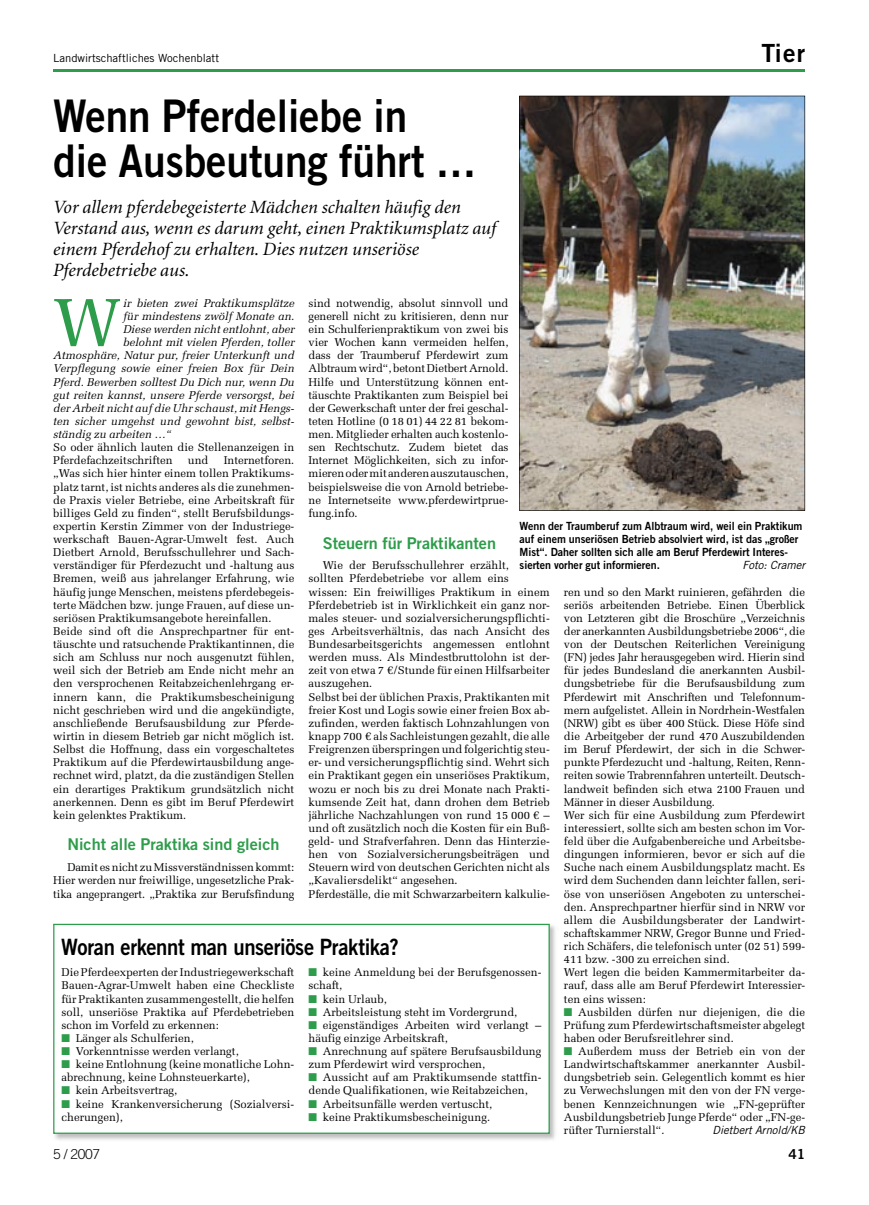
<style>
.page{position:relative;width:869px;height:1205px;background:#fff}
.page>*{position:absolute;margin:0;border:0;box-sizing:border-box;transform-origin:0 0}
.t1{font:68.12px "Melior LT";color:#2e9d4b}
.t2{font:45px/45px "Trade Gothic LT Bold Two";color:#000;scale:.9 1}
.t3{font:25px "Trade Gothic LT Bold Two";color:#000}
.t4{font:22.5px "Trade Gothic LT Bold Two";letter-spacing:-.015em;color:#000;scale:.9 1}
.t5{font:italic 18.75px/21.2px "Minion LT";color:#000}
.t6{font:16.25px "Trade Gothic LT Bold Two";color:#2e9d4b}
.t7{font:300 13.75px "Trade Gothic LT";color:#000}
.t8{font:13.75px "Trade Gothic LT Bold Two";color:#000}
.t9{font:11.25px/13.1px "Melior LT";color:#000}
.t10{font:italic 11.25px "Melior LT";color:#000}
.t11{font:11.25px/13.1px "Trade Gothic LT Bold Two";color:#000;scale:.95 1}
.t12{font:11.25px "Trade Gothic LT";color:#000}
.t13{font:italic 11.25px "Trade Gothic LT";color:#000}
.s1{color:#2e9d4b}
</style>
<div class="page">
<hr style="left:53px;top:69px;width:751px;height:3px;background:#2e9d4b">
<img style="left:519px;top:96px;width:285px;height:415px">
<img style="left:53px;top:923px;width:503px;height:217px">
<svg style="left:53px;top:924px;width:496px;height:210px"></svg>
<p class="t12" style="left:53px;top:51px;width:167px">Landwirtschaftliches Wochenblatt</p>
<h3 class="t3" style="left:761px;top:38px;width:45px">Tier</h3>
<h2 class="t2" style="left:53px;top:93px;width:471px">Wenn Pferdeliebe in<br>die Ausbeutung führt …</h2>
<h3 class="t5" style="left:53px;top:197px;width:444px">Vor allem pferdebegeisterte Mädchen schalten häufig den Verstand aus, wenn es darum geht, einen Praktikumsplatz auf einem Pferdehof zu erhalten. Dies nutzen unseriöse Pferdebetriebe aus.</h3>
<h1 class="t1" style="left:53px;top:283px;width:70px">W</h1>
<p class="t10" style="left:123px;top:296px;width:173px">ir bieten zwei Praktikumsplätze</p>
<p class="t9" style="left:308px;top:296px;width:201px;text-align:justify">sind notwendig, absolut sinnvoll und generell nicht zu kritisieren, denn nur ein Schulferienpraktikum von zwei bis vier Wochen kann vermeiden helfen, dass der Traumberuf Pferdewirt zum Albtraum wird“, betont Dietbert Arnold.<br>Hilfe und Unterstützung können ent&shy;täuschte Praktikanten zum Beispiel bei der Gewerkschaft unter der frei geschal&shy;teten Hotline (0 18 01) 44 22 81 bekom&shy;men. Mitglieder erhalten auch kostenlo&shy;sen Rechtschutz. Zudem bietet das Internet Möglichkeiten, sich zu infor&shy;mieren oder mit anderen auszutauschen, beispielsweise die von Arnold betriebe&shy;ne Internetseite www.pferdewirtprue&shy;fung.info.</p>
<h3 class="t6" style="left:322px;top:533px;width:175px">Steuern für Praktikanten</h3>
<p class="t9" style="left:308px;top:559px;width:242px;text-indent:14px">Wie der Berufsschullehrer erzählt,<br>sollten Pferdebetriebe vor allem eins wissen: Ein freiwilliges Praktikum in einem Pferdebetrieb ist in Wirklichkeit ein ganz nor&shy;males steuer- und sozialversicherungspflichti&shy;ges Arbeitsverhältnis, das nach Ansicht des Bundesarbeitsgerichts angemessen entlohnt werden muss. Als Mindestbruttolohn ist der&shy;zeit von etwa 7 €/Stunde für einen Hilfsarbeiter auszugehen.<br>Selbst bei der üblichen Praxis, Praktikanten mit freier Kost und Logis sowie einer freien Box ab&shy;zufinden, werden faktisch Lohnzahlungen von knapp 700 € als Sachleistungen gezahlt, die alle Freigrenzen überspringen und folgerichtig steu&shy;er- und versicherungspflichtig sind. Wehrt sich ein Praktikant gegen ein unseriöses Praktikum, wozu er noch bis zu drei Monate nach Prakti&shy;kumsende Zeit hat, dann drohen dem Betrieb jährliche Nachzahlungen von rund 15 000 € – und oft zusätzlich noch die Kosten für ein Buß&shy;geld- und Strafverfahren. Denn das Hinterzie&shy;hen von Sozialversicherungsbeiträgen und Steuern wird von deutschen Gerichten nicht als „Kavaliersdelikt“ angesehen.<br>Pferdeställe, die mit Schwarzarbeitern kalkulie-</p>
<p class="t10" style="left:123px;top:309px;width:173px">für mindestens zwölf Monate an.</p>
<p class="t10" style="left:123px;top:323px;width:173px">Diese werden nicht entlohnt, aber</p>
<p class="t10" style="left:123px;top:336px;width:173px">belohnt mit vielen Pferden, toller</p>
<p class="t10" style="left:53px;top:349px;width:242px">Atmosphäre, Natur pur, freier Unterkunft und</p>
<p class="t10" style="left:53px;top:362px;width:242px">Verpflegung sowie einer freien Box für Dein</p>
<p class="t10" style="left:53px;top:375px;width:242px">Pferd. Bewerben solltest Du Dich nur, wenn Du</p>
<p class="t10" style="left:53px;top:388px;width:242px">gut reiten kannst, unsere Pferde versorgst, bei</p>
<p class="t10" style="left:53px;top:401px;width:242px">der Arbeit nicht auf die Uhr schaust, mit Hengs-</p>
<p class="t10" style="left:53px;top:414px;width:242px">ten sicher umgehst und gewohnt bist, selbst-</p>
<p class="t10" style="left:53px;top:428px;width:120px">ständig zu arbeiten …“</p>
<p class="t9" style="left:53px;top:441px;width:242px">So oder ähnlich lauten die Stellenanzeigen in<br>Pferdefachzeitschriften</p>
<p class="t9" style="left:53px;top:454px;width:242px;text-indent:170px">Internetforen. „Was sich hier hinter einem tollen Praktikums&shy;platz tarnt, ist nichts anderes als die zunehmen&shy;de Praxis vieler Betriebe, eine Arbeitskraft für billiges Geld zu finden“, stellt Berufsbildungs&shy;expertin Kerstin Zimmer von der Industriege&shy;werkschaft Bauen-Agrar-Umwelt fest. Auch Dietbert Arnold, Berufsschullehrer und Sach&shy;verständiger für Pferdezucht und -haltung aus Bremen, weiß aus jahrelanger Erfahrung, wie häufig junge Menschen, meistens pferdebegeis&shy;terte Mädchen bzw. junge Frauen, auf diese un&shy;seriösen Praktikums angebote hereinfallen.<br>Beide sind oft die Ansprechpartner für ent&shy;täuschte und ratsuchende Praktikantinnen, die sich am Schluss nur noch ausgenutzt fühlen, weil sich der Betrieb am Ende nicht mehr an den versprochenen Reitabzeichenlehrgang er&shy;innern kann, die Praktikumsbescheinigung nicht geschrieben wird und die angekündigte, anschließende Berufsausbildung zur Pferde&shy;wirtin in diesem Betrieb gar nicht möglich ist.<br>Selbst die Hoffnung, dass ein vorgeschaltetes Praktikum auf die Pferdewirtausbildung ange&shy;rechnet wird, platzt, da die zuständigen Stellen ein derartiges Praktikum grundsätzlich nicht anerkennen. Denn es gibt im Beruf Pferdewirt kein gelenktes Praktikum.</p>
<h3 class="t6" style="left:67px;top:834px;width:213px">Nicht alle Praktika sind gleich</h3>
<p class="t9" style="left:53px;top:861px;width:242px;text-align:justify;text-indent:14px">Damit es nicht zu Missverständnissen kommt:<br>Hier werden nur freiwillige, ungesetzliche Prak&shy;tika angeprangert. „Praktika zur Berufsfindung</p>
<p class="t9" style="left:188px;top:454px;width:22px">und</p>
<p class="t11" style="left:519px;top:519px;width:299px">Wenn der Traumberuf zum Albtraum wird, weil ein Praktikum auf einem unseriösen Betrieb absolviert wird, ist das „großer Mist“. Daher sollten sich alle am Beruf Pferdewirt Interes&shy;sierten vorher gut informieren.</p>
<p class="t13" style="left:742px;top:558px;width:64px">Foto: Cramer</p>
<p class="t9" style="left:563px;top:585px;width:242px">ren und so den Markt ruinieren, gefährden die seriös arbeitenden Betriebe. Einen Überblick von Letzteren gibt die Broschüre „Verzeichnis der anerkannten Ausbildungsbetriebe 2006“, die von der Deutschen Reiterlichen Vereinigung (FN) jedes Jahr herausgegeben wird. Hierin sind für jedes Bundesland die anerkannten Ausbil&shy;dungsbetriebe für die Berufsausbildung zum Pferdewirt mit Anschriften und Telefonnum&shy;mern aufgelistet. Allein in Nordrhein-Westfalen (NRW) gibt es über 400 Stück. Diese Höfe sind die Arbeitgeber der rund 470 Auszubildenden im Beruf Pferdewirt, der sich in die Schwer&shy;punkte Pferdezucht und -haltung, Reiten, Renn&shy;reiten sowie Trabrennfahren unterteilt. Deutsch&shy;landweit befinden sich etwa 2100 Frauen und Männer in dieser Ausbildung.<br>Wer sich für eine Ausbildung zum Pferdewirt interessiert, sollte sich am besten schon im Vor&shy;feld über die Aufgabenbereiche und Arbeitsbe&shy;dingungen informieren, bevor er sich auf die Suche nach einem Ausbildungsplatz macht. Es wird dem Suchenden dann leichter fallen, seri&shy;öse von unseriösen Angeboten zu unterschei&shy;den. Ansprechpartner hierfür sind in NRW vor allem die Ausbildungsberater der Landwirt&shy;schaftskammer NRW, Gregor Bunne und Fried&shy;rich Schäfers, die telefonisch unter (02 51) 599- 411 bzw. -300 zu erreichen sind.<br>Wert legen die beiden Kammermitarbeiter da&shy;rauf, dass alle am Beruf Pferdewirt Interessier&shy;ten eins wissen:</p>
<p class="t9" style="left:563px;top:1005px;width:242px;text-align:justify"><span class="s1">■</span> Ausbilden dürfen nur diejenigen, die die Prüfung zum Pferdewirtschaftsmeister abgelegt haben oder Berufsreitlehrer sind.</p>
<p class="t9" style="left:563px;top:1044px;width:242px;text-align:justify"><span class="s1">■</span> Außerdem muss der Betrieb ein von der Landwirtschaftskammer anerkannter Ausbil&shy;dungsbetrieb sein. Gelegentlich kommt es hier zu Verwechslungen mit den von der FN verge&shy;benen Kennzeichnungen wie „FN-geprüfter Ausbildungsbetrieb Junge Pferde“ oder „FN-ge&shy;rüfter Turnierstall“.</p>
<h3 class="t4" style="left:61px;top:933px;width:376px">Woran erkennt man unseriöse Praktika?</h3>
<p class="t9" style="left:61px;top:966px;width:234px;text-align:justify">Die Pferdeexperten der Industriegewerkschaft Bauen-Agrar-Umwelt haben eine Checkliste für Praktikanten zusammengestellt, die helfen soll, unseriöse Praktika auf Pferdebetrieben schon im Vorfeld zu erkennen:</p>
<p class="t9" style="left:61px;top:1031px;width:134px"><span class="s1">■</span> Länger als Schulferien,</p>
<p class="t9" style="left:61px;top:1044px;width:179px"><span class="s1">■</span> Vorkenntnisse werden verlangt,</p>
<p class="t9" style="left:61px;top:1058px;width:234px"><span class="s1">■</span> keine Entlohnung (keine monatliche Lohn&shy;abrechnung, keine Lohnsteuerkarte),</p>
<p class="t9" style="left:61px;top:1084px;width:117px"><span class="s1">■</span> kein Arbeitsvertrag,</p>
<p class="t9" style="left:61px;top:1097px;width:234px"><span class="s1">■</span> keine Krankenversicherung (Sozialversi&shy;cherungen),</p>
<p class="t9" style="left:308px;top:966px;width:234px"><span class="s1">■</span> keine Anmeldung bei der Berufsgenossen&shy;schaft,</p>
<p class="t9" style="left:308px;top:992px;width:80px"><span class="s1">■</span> kein Urlaub,</p>
<p class="t9" style="left:308px;top:1005px;width:210px"><span class="s1">■</span> Arbeitsleistung steht im Vordergrund,</p>
<p class="t9" style="left:308px;top:1018px;width:234px"><span class="s1">■</span> eigenständiges Arbeiten wird verlangt – häufig einzige Arbeitskraft,</p>
<p class="t9" style="left:308px;top:1044px;width:234px"><span class="s1">■</span> Anrechnung auf spätere Berufsausbildung zum Pferdewirt wird versprochen,</p>
<p class="t9" style="left:308px;top:1071px;width:234px"><span class="s1">■</span> Aussicht auf am Praktikumsende stattfin&shy;dende Qualifikationen, wie Reitabzeichen,</p>
<p class="t9" style="left:308px;top:1097px;width:185px"><span class="s1">■</span> Arbeitsunfälle werden vertuscht,</p>
<p class="t9" style="left:308px;top:1110px;width:183px"><span class="s1">■</span> keine Praktikumsbescheinigung.</p>
<p class="t13" style="left:712px;top:1123px;width:94px">Dietbert Arnold/KB</p>
<p class="t7" style="left:53px;top:1146px;width:49px">5 / 2007</p>
<p class="t8" style="left:788px;top:1146px;width:18px">41</p>
</div>
